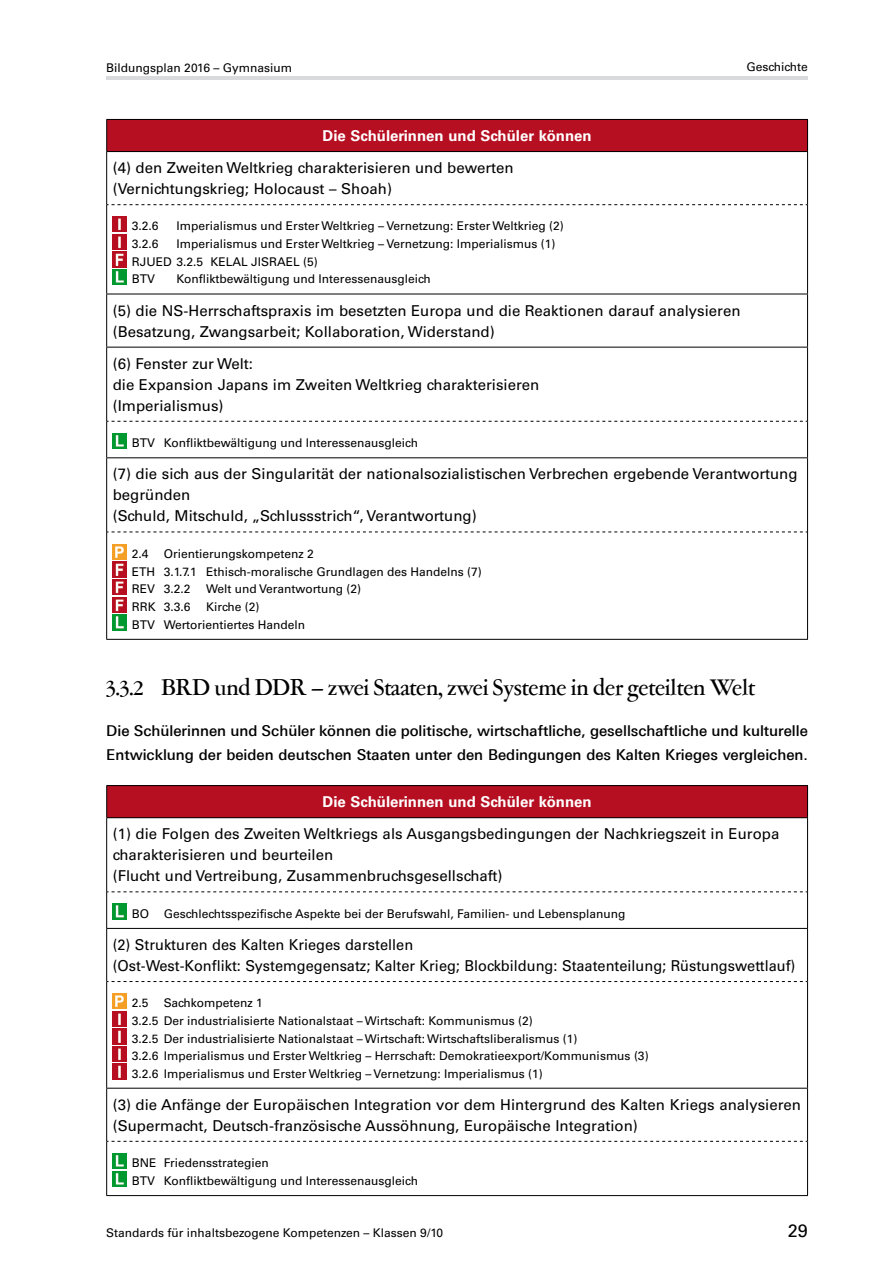
<style>
.page{position:relative;width:893px;height:1263px;background:#fff}
.page>*{position:absolute;margin:0;border:0;box-sizing:border-box;transform-origin:0 0}
.t1{font:500 25.5px "Garamont Amst SH";color:#000}
.t2{font:18px "Univers LT Std";color:#000}
.t3{font:15px/21px "Univers LT Std";color:#000}
.t4{font:500 15px/24px "Linotype Univers 530";color:#000}
.t5{font:700 15px "Univers LT Std";color:#fff}
.t6{font:12px/17.7px "Univers LT Std";color:#000}
</style>
<div class="page">
<hr style="left:106px;top:77px;width:702px;height:3px;background:#d9dadb">
<div style="left:107px;top:119px;width:700px;height:33px;background:#b60f21"></div>
<hr style="left:106px;top:119px;width:702px;height:1px;background:#000">
<hr style="left:106px;top:120px;width:1px;height:31px;background:#000">
<hr style="left:807px;top:120px;width:1px;height:31px;background:#000">
<hr style="left:106px;top:151px;width:702px;height:1px;background:#000">
<hr style="left:106px;top:152px;width:1px;height:53px;background:#000">
<hr style="left:807px;top:152px;width:1px;height:53px;background:#000">
<svg style="left:107px;top:204px;width:700px;height:1px"></svg>
<hr style="left:106px;top:205px;width:1px;height:89px;background:#000">
<hr style="left:807px;top:205px;width:1px;height:89px;background:#000">
<hr style="left:106px;top:294px;width:702px;height:1px;background:#000">
<hr style="left:106px;top:294px;width:1px;height:53px;background:#000">
<hr style="left:807px;top:294px;width:1px;height:53px;background:#000">
<hr style="left:106px;top:347px;width:702px;height:1px;background:#000">
<hr style="left:106px;top:347px;width:1px;height:74px;background:#000">
<hr style="left:807px;top:347px;width:1px;height:74px;background:#000">
<svg style="left:107px;top:421px;width:700px;height:1px"></svg>
<hr style="left:106px;top:421px;width:1px;height:36px;background:#000">
<hr style="left:807px;top:421px;width:1px;height:36px;background:#000">
<hr style="left:106px;top:457px;width:702px;height:1px;background:#000">
<hr style="left:106px;top:458px;width:1px;height:74px;background:#000">
<hr style="left:807px;top:458px;width:1px;height:74px;background:#000">
<svg style="left:107px;top:532px;width:700px;height:1px"></svg>
<hr style="left:106px;top:532px;width:1px;height:107px;background:#000">
<hr style="left:807px;top:532px;width:1px;height:107px;background:#000">
<hr style="left:106px;top:639px;width:702px;height:1px;background:#000">
<img style="left:113px;top:217px;width:14px;height:15px">
<img style="left:113px;top:234px;width:14px;height:15px">
<img style="left:113px;top:252px;width:14px;height:15px">
<img style="left:113px;top:270px;width:14px;height:15px">
<img style="left:113px;top:433px;width:14px;height:16px">
<img style="left:113px;top:544px;width:14px;height:15px">
<img style="left:113px;top:562px;width:14px;height:15px">
<img style="left:113px;top:579px;width:14px;height:16px">
<img style="left:113px;top:597px;width:14px;height:15px">
<img style="left:113px;top:615px;width:14px;height:15px">
<div style="left:107px;top:785px;width:700px;height:33px;background:#b60f21"></div>
<hr style="left:106px;top:785px;width:702px;height:1px;background:#000">
<hr style="left:106px;top:786px;width:1px;height:31px;background:#000">
<hr style="left:807px;top:786px;width:1px;height:31px;background:#000">
<hr style="left:106px;top:817px;width:702px;height:1px;background:#000">
<hr style="left:106px;top:818px;width:1px;height:74px;background:#000">
<hr style="left:807px;top:818px;width:1px;height:74px;background:#000">
<svg style="left:107px;top:891px;width:700px;height:1px"></svg>
<hr style="left:106px;top:892px;width:1px;height:36px;background:#000">
<hr style="left:807px;top:892px;width:1px;height:36px;background:#000">
<hr style="left:106px;top:928px;width:702px;height:1px;background:#000">
<hr style="left:106px;top:929px;width:1px;height:52px;background:#000">
<hr style="left:807px;top:929px;width:1px;height:52px;background:#000">
<svg style="left:107px;top:981px;width:700px;height:1px"></svg>
<hr style="left:106px;top:981px;width:1px;height:107px;background:#000">
<hr style="left:807px;top:981px;width:1px;height:107px;background:#000">
<hr style="left:106px;top:1088px;width:702px;height:1px;background:#000">
<hr style="left:106px;top:1088px;width:1px;height:53px;background:#000">
<hr style="left:807px;top:1088px;width:1px;height:53px;background:#000">
<svg style="left:107px;top:1141px;width:700px;height:1px"></svg>
<hr style="left:106px;top:1141px;width:1px;height:54px;background:#000">
<hr style="left:807px;top:1141px;width:1px;height:54px;background:#000">
<hr style="left:106px;top:1195px;width:702px;height:1px;background:#000">
<img style="left:113px;top:904px;width:14px;height:15px">
<img style="left:113px;top:994px;width:14px;height:15px">
<img style="left:113px;top:1011px;width:14px;height:15px">
<img style="left:113px;top:1029px;width:14px;height:15px">
<img style="left:113px;top:1046px;width:14px;height:15px">
<img style="left:113px;top:1064px;width:14px;height:15px">
<img style="left:113px;top:1153px;width:14px;height:16px">
<img style="left:113px;top:1171px;width:14px;height:15px">
<p class="t6" style="left:106px;top:59px;width:187px">Bildungsplan 2016 – Gymnasium</p>
<p class="t6" style="left:746px;top:58px;width:63px">Geschichte</p>
<p class="t5" style="left:323px;top:127px;width:271px">Die Schülerinnen und Schüler können</p>
<p class="t3" style="left:113px;top:157px;width:402px">(4) den Zweiten Weltkrieg charakterisieren und bewerten (Vernichtungskrieg; Holocaust – Shoah)</p>
<p class="t6" style="left:132px;top:217px;width:28px">3.2.6</p>
<p class="t6" style="left:176px;top:217px;width:389px">Imperialismus und Erster Weltkrieg – Vernetzung: Erster Weltkrieg (2)</p>
<p class="t6" style="left:132px;top:235px;width:28px">3.2.6</p>
<p class="t6" style="left:132px;top:235px;width:425px;text-indent:45px">Imperialismus und Erster Weltkrieg – Vernetzung: Imperialismus (1)<br>RJUED 3.2.5 KELAL JISRAEL (5)<br>BTV</p>
<p class="t6" style="left:176px;top:270px;width:256px">Konfliktbewältigung und Interessenausgleich</p>
<p class="t3" style="left:113px;top:300px;width:629px">(5) die NS-Herrschaftspraxis im besetzten Europa und die Reaktionen darauf analysieren (Besatzung, Zwangsarbeit; Kollaboration, Widerstand)</p>
<p class="t3" style="left:113px;top:353px;width:428px">(6) Fenster zur Welt:<br>die Expansion Japans im Zweiten Weltkrieg charakterisieren (Imperialismus)</p>
<p class="t6" style="left:132px;top:434px;width:288px">BTV Konfliktbewältigung und Interessenausgleich</p>
<p class="t3" style="left:113px;top:464px;width:686px">(7) die sich aus der Singularität der nationalsozialistischen Verbrechen ergebende Verantwortung begründen<br>(Schuld, Mitschuld, „Schlussstrich“, Verantwortung)</p>
<p class="t6" style="left:132px;top:545px;width:18px">2.4</p>
<p class="t6" style="left:132px;top:545px;width:351px;text-indent:32px">Orientierungskompetenz 2<br>ETH 3.1.7.1 Ethisch-moralische Grundlagen des Handelns (7)<br>REV 3.2.2</p>
<p class="t6" style="left:206px;top:580px;width:156px">Welt und Verantwortung (2)</p>
<p class="t6" style="left:132px;top:598px;width:175px;text-indent:74px">Kirche (2)<br>BTV Wertorientiertes Handeln</p>
<p class="t6" style="left:132px;top:598px;width:60px">RRK 3.3.6</p>
<h1 class="t1" style="left:106px;top:675px;width:650px">3.3.2 BRD und DDR – zwei Staaten, zwei Systeme in der geteilten Welt</h1>
<p class="t4" style="left:106px;top:718px;width:703px">Die Schülerinnen und Schüler können die politische, wirtschaftliche, gesellschaftliche und kulturelle<br>Entwicklung der beiden deutschen Staaten unter den Bedingungen des Kalten Krieges vergleichen.</p>
<p class="t5" style="left:323px;top:793px;width:271px">Die Schülerinnen und Schüler können</p>
<p class="t3" style="left:113px;top:823px;width:668px">(1) die Folgen des Zweiten Weltkriegs als Ausgangsbedingungen der Nachkriegszeit in Europa charakterisieren und beurteilen<br>(Flucht und Vertreibung, Zusammenbruchsgesellschaft)</p>
<p class="t6" style="left:132px;top:905px;width:495px">BO Geschlechtsspezifische Aspekte bei der Berufswahl, Familien- und Lebensplanung</p>
<p class="t3" style="left:113px;top:934px;width:684px">(2) Strukturen des Kalten Krieges darstellen<br>(Ost-West-Konflikt: Systemgegensatz; Kalter Krieg; Blockbildung: Staatenteilung; Rüstungswettlauf)</p>
<p class="t6" style="left:132px;top:994px;width:18px">2.5</p>
<p class="t6" style="left:132px;top:994px;width:518px;text-indent:32px">Sachkompetenz 1<br>3.2.5 Der industrialisierte Nationalstaat – Wirtschaft: Kommunismus (2)<br>3.2.5 Der industrialisierte Nationalstaat – Wirtschaft: Wirtschaftsliberalismus (1)<br>3.2.6 Imperialismus und Erster Weltkrieg – Herrschaft: Demokratieexport/Kommunismus (3)<br>3.2.6 Imperialismus und Erster Weltkrieg – Vernetzung: Imperialismus (1)</p>
<p class="t3" style="left:113px;top:1094px;width:690px">(3) die Anfänge der Europäischen Integration vor dem Hintergrund des Kalten Kriegs analysieren (Supermacht, Deutsch-französische Aussöhnung, Europäische Integration)</p>
<p class="t6" style="left:132px;top:1154px;width:288px">BNE Friedensstrategien<br>BTV Konfliktbewältigung und Interessenausgleich</p>
<p class="t6" style="left:106px;top:1224px;width:338px">Standards für inhaltsbezogene Kompetenzen – Klassen 9/10</p>
<h2 class="t2" style="left:788px;top:1220px;width:22px">29</h2>
</div>
